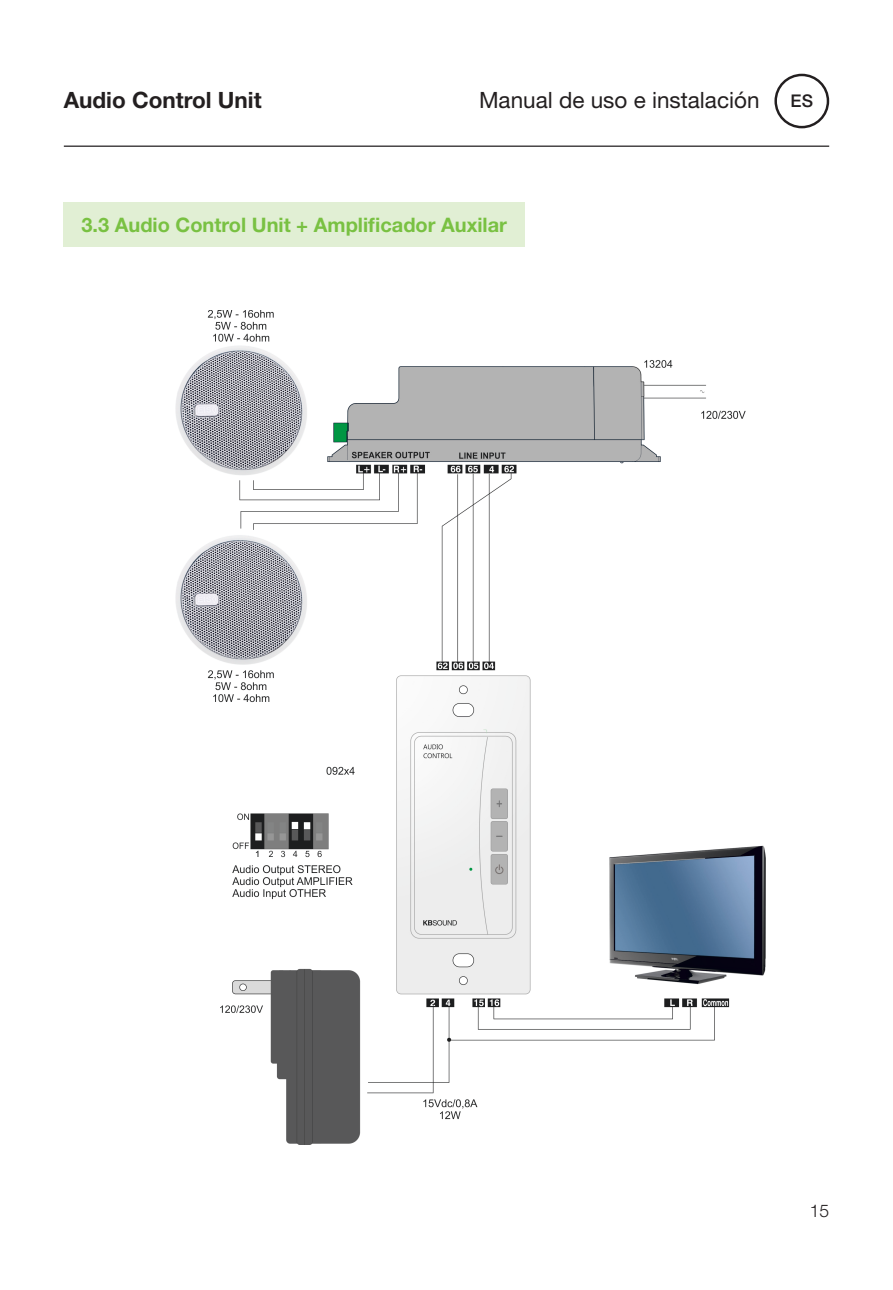
<style>
.page{position:relative;width:893px;height:1290px;background:#fff}
.page>*{position:absolute;margin:0;border:0;box-sizing:border-box;transform-origin:0 0}
.t1{font:22.5px "Helvetica Neue LT Std";color:#231f20}
.t2{font:700 22.5px "Helvetica Neue LT Std";color:#231f20}
.t3{font:700 20px "Helvetica Neue LT Std";color:#79c142}
.t4{font:300 17.5px "Helvetica Neue LT Std";color:#231f20}
.t5{font:500 17.5px "Helvetica Neue LT Std";color:#231f20}
</style>
<div class="page">
<div style="left:774px;top:74px;width:55px;height:54px;border:2px solid #231f20;border-radius:50%"></div>
<hr style="left:64px;top:146px;width:765px;height:1px;background:#231f20">
<div style="left:64px;top:202px;width:461px;height:45px;background:#e1efd4"></div>
<img style="left:175px;top:310px;width:591px;height:834px">
<p class="t2" style="left:64px;top:86px;width:199px">Audio Control Unit</p>
<p class="t1" style="left:479px;top:87px;width:282px">Manual de uso e instalación</p>
<p class="t5" style="left:791px;top:90px;width:24px">ES</p>
<p class="t3" style="left:81px;top:212px;width:427px">3.3 Audio Control Unit + Amplificador Auxilar</p>
<p class="t4" style="left:810px;top:1200px;width:21px">15</p>
</div>
